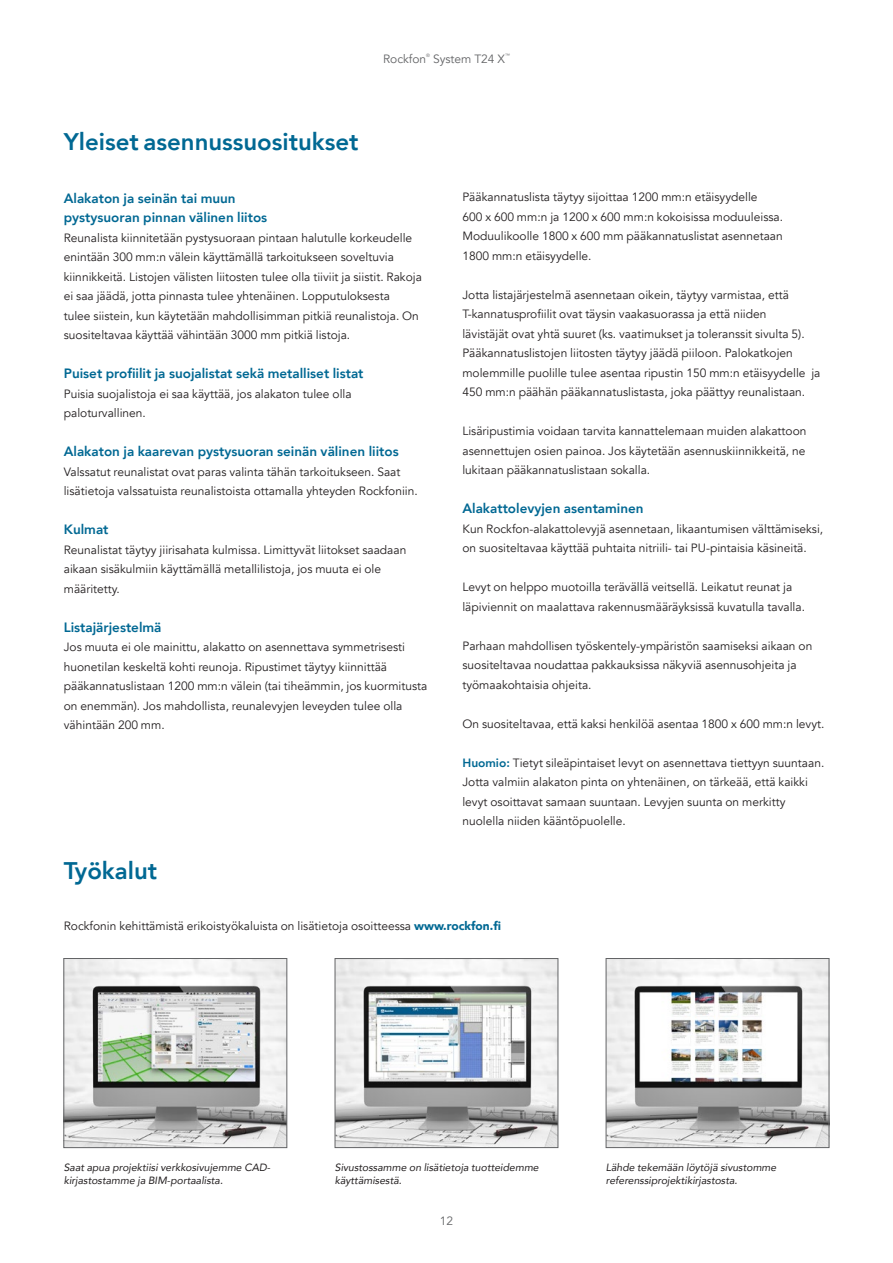
<style>
.page{position:relative;width:893px;height:1263px;background:#fff}
.page>*{position:absolute;margin:0;border:0;box-sizing:border-box;transform-origin:0 0}
.t1{font:800 24px "Avenir";color:#006893}
.t2{font:800 13.5px/19.5px "Avenir";color:#006893}
.t3{font:12px/19.5px "Avenir";color:#231f20}
.t4{font:12px "Avenir";color:#636466}
.t5{font:italic 10.5px/12.6px "Avenir";color:#231f20}
.t6{font:4.8px "Avenir";color:#636466}
.s1{font-weight:800;color:#006893}
.s2{font-weight:900;color:#006893}
</style>
<div class="page">
<img style="left:66px;top:960px;width:219px;height:186px">
<div style="left:64px;top:958px;width:223px;height:190px;border:1px solid #636466"></div>
<img style="left:608px;top:960px;width:219px;height:186px">
<div style="left:606px;top:958px;width:223px;height:190px;border:1px solid #636466"></div>
<img style="left:337px;top:960px;width:219px;height:186px">
<div style="left:335px;top:958px;width:223px;height:190px;border:1px solid #636466"></div>
<p class="t4" style="left:383px;top:52px;width:45px">Rockfon</p>
<p class="t6" style="left:426px;top:53px;width:5px">®</p>
<p class="t4" style="left:433px;top:52px;width:74px">System T24 X</p>
<p class="t6" style="left:505px;top:53px;width:6px">™</p>
<h1 class="t1" style="left:64px;top:123px;width:296px">Yleiset asennussuositukset</h1>
<p class="t2" style="left:64px;top:188px;width:205px">Alakaton ja seinän tai muun pystysuoran pinnan välinen liitos</p>
<p class="t3" style="left:64px;top:228px;width:360px">Reunalista kiinnitetään pystysuoraan pintaan halutulle korkeudelle enintään 300 mm:n välein käyttämällä tarkoitukseen soveltuvia kiinnikkeitä. Listojen välisten liitosten tulee olla tiiviit ja siistit. Rakoja ei saa jäädä, jotta pinnasta tulee yhtenäinen. Lopputuloksesta<br>tulee siistein, kun käytetään mahdollisimman pitkiä reunalistoja. On suositeltavaa käyttää vähintään 3000 mm pitkiä listoja.</p>
<p class="t2" style="left:64px;top:364px;width:301px">Puiset profiilit ja suojalistat sekä metalliset listat</p>
<p class="t3" style="left:64px;top:384px;width:289px">Puisia suojalistoja ei saa käyttää, jos alakaton tulee olla paloturvallinen.</p>
<p class="t2" style="left:64px;top:442px;width:336px">Alakaton ja kaarevan pystysuoran seinän välinen liitos</p>
<p class="t3" style="left:64px;top:462px;width:355px">Valssatut reunalistat ovat paras valinta tähän tarkoitukseen. Saat lisätietoja valssatuista reunalistoista ottamalla yhteyden Rockfoniin.</p>
<p class="t2" style="left:64px;top:520px;width:46px">Kulmat</p>
<p class="t3" style="left:64px;top:540px;width:344px">Reunalistat täytyy jiirisahata kulmissa. Limittyvät liitokset saadaan aikaan sisäkulmiin käyttämällä metallilistoja, jos muuta ei ole määritetty.</p>
<p class="t2" style="left:64px;top:617px;width:99px">Listajärjestelmä</p>
<p class="t3" style="left:64px;top:638px;width:365px">Jos muuta ei ole mainittu, alakatto on asennettava symmetrisesti huonetilan keskeltä kohti reunoja. Ripustimet täytyy kiinnittää pääkannatuslistaan 1200 mm:n välein (tai tiheämmin, jos kuormitusta on enemmän). Jos mahdollista, reunalevyjen leveyden tulee olla vähintään 200 mm.</p>
<h1 class="t1" style="left:64px;top:852px;width:95px">Työkalut</h1>
<p class="t3" style="left:462px;top:188px;width:322px">Pääkannatuslista täytyy sijoittaa 1200 mm:n etäisyydelle<br>600 x 600 mm:n ja 1200 x 600 mm:n kokoisissa moduuleissa.<br>Moduulikoolle 1800 x 600 mm pääkannatuslistat asennetaan 1800 mm:n etäisyydelle.</p>
<p class="t3" style="left:462px;top:285px;width:360px">Jotta listajärjestelmä asennetaan oikein, täytyy varmistaa, että T-kannatusprofiilit ovat täysin vaakasuorassa ja että niiden<br>lävistäjät ovat yhtä suuret (ks. vaatimukset ja toleranssit sivulta 5).<br>Pääkannatuslistojen liitosten täytyy jäädä piiloon. Palokatkojen molemmille puolille tulee asentaa ripustin 150 mm:n etäisyydelle ja 450 mm:n päähän pääkannatuslistasta, joka päättyy reunalistaan.</p>
<p class="t3" style="left:462px;top:422px;width:346px;text-align:justify">Lisäripustimia voidaan tarvita kannattelemaan muiden alakattoon asennettujen osien painoa. Jos käytetään asennuskiinnikkeitä, ne lukitaan pääkannatuslistaan sokalla.</p>
<p class="t2" style="left:462px;top:499px;width:183px">Alakattolevyjen asentaminen</p>
<p class="t3" style="left:462px;top:519px;width:362px">Kun Rockfon-alakattolevyjä asennetaan, likaantumisen välttämiseksi, on suositeltavaa käyttää puhtaita nitriili- tai PU-pintaisia käsineitä.</p>
<p class="t3" style="left:462px;top:578px;width:344px">Levyt on helppo muotoilla terävällä veitsellä. Leikatut reunat ja läpiviennit on maalattava rakennusmääräyksissä kuvatulla tavalla.</p>
<p class="t3" style="left:462px;top:636px;width:351px">Parhaan mahdollisen työskentely-ympäristön saamiseksi aikaan on suositeltavaa noudattaa pakkauksissa näkyviä asennusohjeita ja työmaakohtaisia ohjeita.</p>
<p class="t3" style="left:462px;top:714px;width:364px">On suositeltavaa, että kaksi henkilöä asentaa 1800 x 600 mm:n levyt.</p>
<p class="t3" style="left:462px;top:753px;width:363px"><span class="s1">Huomio:</span> Tietyt sileäpintaiset levyt on asennettava tiettyyn suuntaan.<br>Jotta valmiin alakaton pinta on yhtenäinen, on tärkeää, että kaikki levyt osoittavat samaan suuntaan. Levyjen suunta on merkitty nuolella niiden kääntöpuolelle.</p>
<p class="t3" style="left:64px;top:916px;width:439px">Rockfonin kehittämistä erikoistyökaluista on lisätietoja osoitteessa <span class="s2">www.rockfon.fi</span></p>
<p class="t5" style="left:64px;top:1161px;width:208px">Saat apua projektiisi verkkosivujemme CAD&shy;kirjastostamme ja BIM-portaalista.</p>
<p class="t5" style="left:606px;top:1161px;width:172px">Lähde tekemään löytöjä sivustomme referenssiprojektikirjastosta.</p>
<p class="t5" style="left:335px;top:1161px;width:205px">Sivustossamme on lisätietoja tuotteidemme käyttämisestä.</p>
<p class="t4" style="left:440px;top:1213px;width:15px">12</p>
</div>
